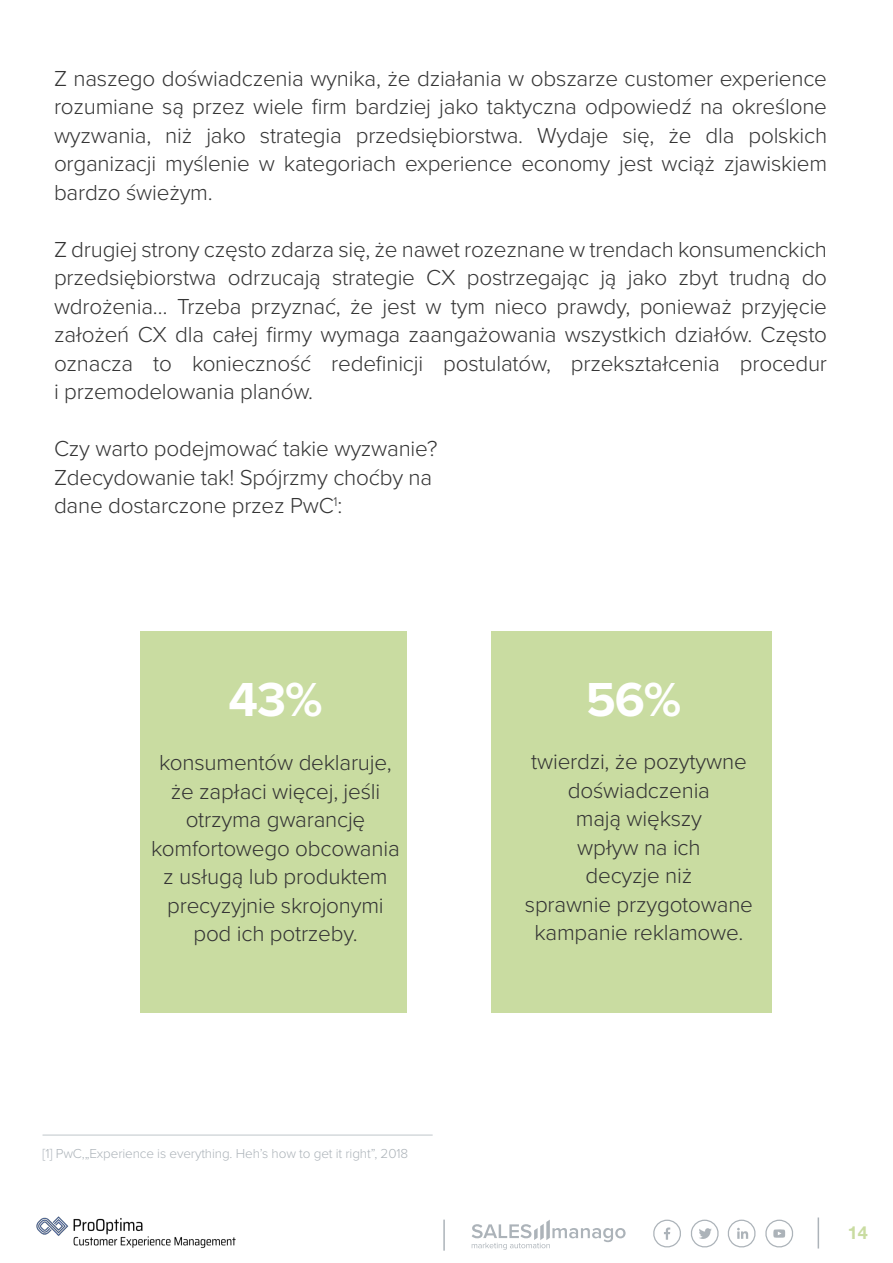
<style>
.page{position:relative;width:893px;height:1263px;background:#fff}
.page>*{position:absolute;margin:0;border:0;box-sizing:border-box;transform-origin:0 0}
.t1{font:700 49.5px "Proxima Nova";color:#fff}
.t2{font:300 22.5px/28.5px "Proxima Nova";letter-spacing:-.01em;color:#343434;text-align:center}
.t3{font:700 18px "Helvetica Neue LT Pro";color:#c9dca1}
.t4{font:300 13.5px "Proxima Nova";letter-spacing:-.01em;color:#acb3b9}
</style>
<div class="page">
<div style="left:140px;top:631px;width:267px;height:382px;background:#c9dca1"></div>
<div style="left:492px;top:632px;width:280px;height:381px;background:#c9dca1"></div>
<hr style="left:43px;top:1134px;width:390px;height:2px;background:#d5d9dc">
<svg style="left:653px;top:1219px;width:28px;height:29px"></svg>
<svg style="left:690px;top:1219px;width:29px;height:29px"></svg>
<svg style="left:727px;top:1219px;width:29px;height:29px"></svg>
<svg style="left:765px;top:1219px;width:29px;height:29px"></svg>
<hr style="left:818px;top:1217px;width:1px;height:31px;background:#acb3b9">
<svg style="left:472px;top:1220px;width:154px;height:30px"></svg>
<img style="left:36px;top:1216px;width:200px;height:32px">
<hr style="left:443px;top:1219px;width:2px;height:32px;background:#acb3b9">
<p class="t2" style="left:54px;top:63px;width:775px;text-align:justify">Z naszego doświadczenia wynika, że działania w obszarze customer experience rozumiane są przez wiele firm bardziej jako taktyczna odpowiedź na określone wyzwania, niż jako strategia przedsiębiorstwa. Wydaje się, że dla polskich organizacji myślenie w kategoriach experience economy jest wciąż zjawiskiem bardzo świeżym.</p>
<p class="t2" style="left:54px;top:234px;width:775px;text-align:justify">Z drugiej strony często zdarza się, że nawet rozeznane w trendach konsumenckich przedsiębiorstwa odrzucają strategie CX postrzegając ją jako zbyt trudną do wdrożenia… Trzeba przyznać, że jest w tym nieco prawdy, ponieważ przyjęcie założeń CX dla całej firmy wymaga zaangażowania wszystkich działów. Często oznacza to konieczność redefinicji postulatów, przekształcenia procedur i przemodelowania planów.</p>
<p class="t2" style="left:54px;top:433px;width:385px">Czy warto podejmować takie wyzwanie?</p>
<p class="t2" style="left:54px;top:462px;width:380px">Zdecydowanie tak! Spójrzmy choćby na</p>
<p class="t2" style="left:54px;top:490px;width:290px">dane dostarczone przez PwC<sup>1</sup>:</p>
<p class="t1" style="left:228px;top:662px;width:96px">43%</p>
<p class="t1" style="left:586px;top:662px;width:97px">56%</p>
<p class="t2" style="left:531px;top:746px;width:217px">twierdzi, że pozytywne doświadczenia</p>
<p class="t2" style="left:576px;top:803px;width:128px">mają większy</p>
<p class="t2" style="left:577px;top:832px;width:125px">wpływ na ich</p>
<p class="t2" style="left:586px;top:860px;width:108px">decyzje niż</p>
<p class="t2" style="left:525px;top:889px;width:230px">sprawnie przygotowane kampanie reklamowe.</p>
<p class="t2" style="left:151px;top:747px;width:250px">konsumentów deklaruje, że zapłaci więcej, jeśli otrzyma gwarancję komfortowego obcowania z usługą lub produktem precyzyjnie skrojonymi pod ich potrzeby.</p>
<p class="t4" style="left:43px;top:1143px;width:367px">[1] PwC,„Experience is everything. Heh’s how to get it right”, 2018</p>
<p class="t3" style="left:848px;top:1222px;width:22px">14</p>
</div>
